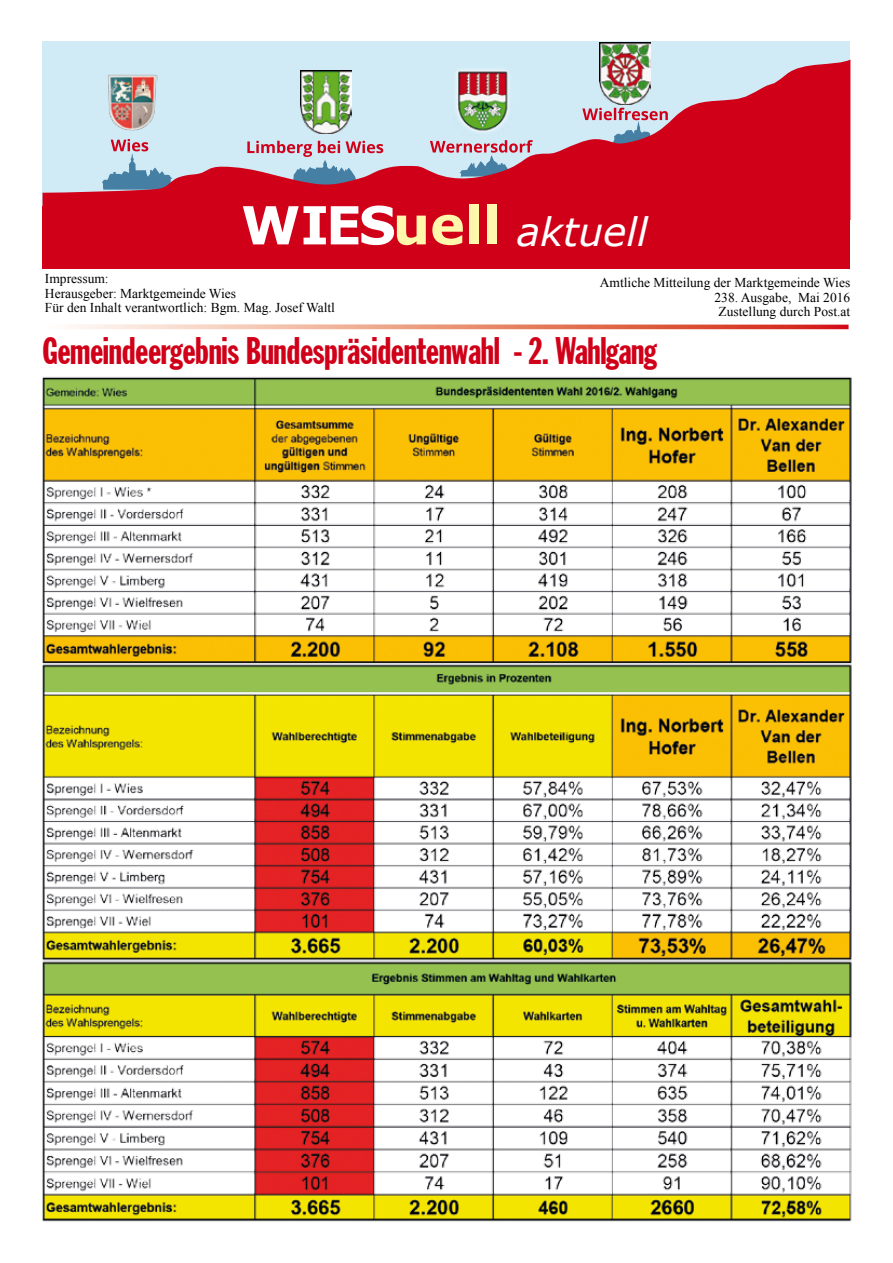
<style>
.page{position:relative;width:893px;height:1263px;background:#fff}
.page>*{position:absolute;margin:0;border:0;box-sizing:border-box;transform-origin:0 0}
.t1{font:italic 39px "Verdana";color:#fff}
.t2{font:extra-condensed 37.5px "Franklin Gothic";letter-spacing:-.01em;color:#d10019}
.t3{font:13.5px/14.2px "Times New Roman";color:#000;text-align:right}
.s1{font-weight:700;font-style:normal;font-size:52.5px}
.s2{font-weight:700;font-style:normal;font-size:52.5px;color:#fff7ab}
</style>
<div class="page">
<svg style="left:73px;top:324px;width:775px;height:5px;background:#ea9986"></svg>
<div style="left:43px;top:41px;width:807px;height:179px;background:#d0ebf6"></div>
<img style="left:600px;top:43px;width:51px;height:17px">
<svg style="left:43px;top:60px;width:807px;height:146px"></svg>
<div style="left:43px;top:206px;width:807px;height:63px;background:#d10019"></div>
<img style="left:42px;top:377px;width:810px;height:845px">
<h1 class="t1" style="left:241px;top:207px;width:408px"><span class="s1">WIES</span><span class="s2">uell</span> aktuell</h1>
<p class="t3" style="left:45px;top:271px;width:291px;text-align:left">Impressum:<br>Herausgeber: Marktgemeinde Wies<br>Für den Inhalt verantwortlich: Bgm. Mag. Josef Waltl</p>
<p class="t3" style="left:600px;top:276px;width:252px">Amtliche Mitteilung der Marktgemeinde Wies<br>238. Ausgabe, Mai 2016<br>Zustellung durch Post.at</p>
<h2 class="t2" style="left:43px;top:330px;width:616px">Gemeindeergebnis Bundespräsidentenwahl - 2. Wahlgang</h2>
</div>
